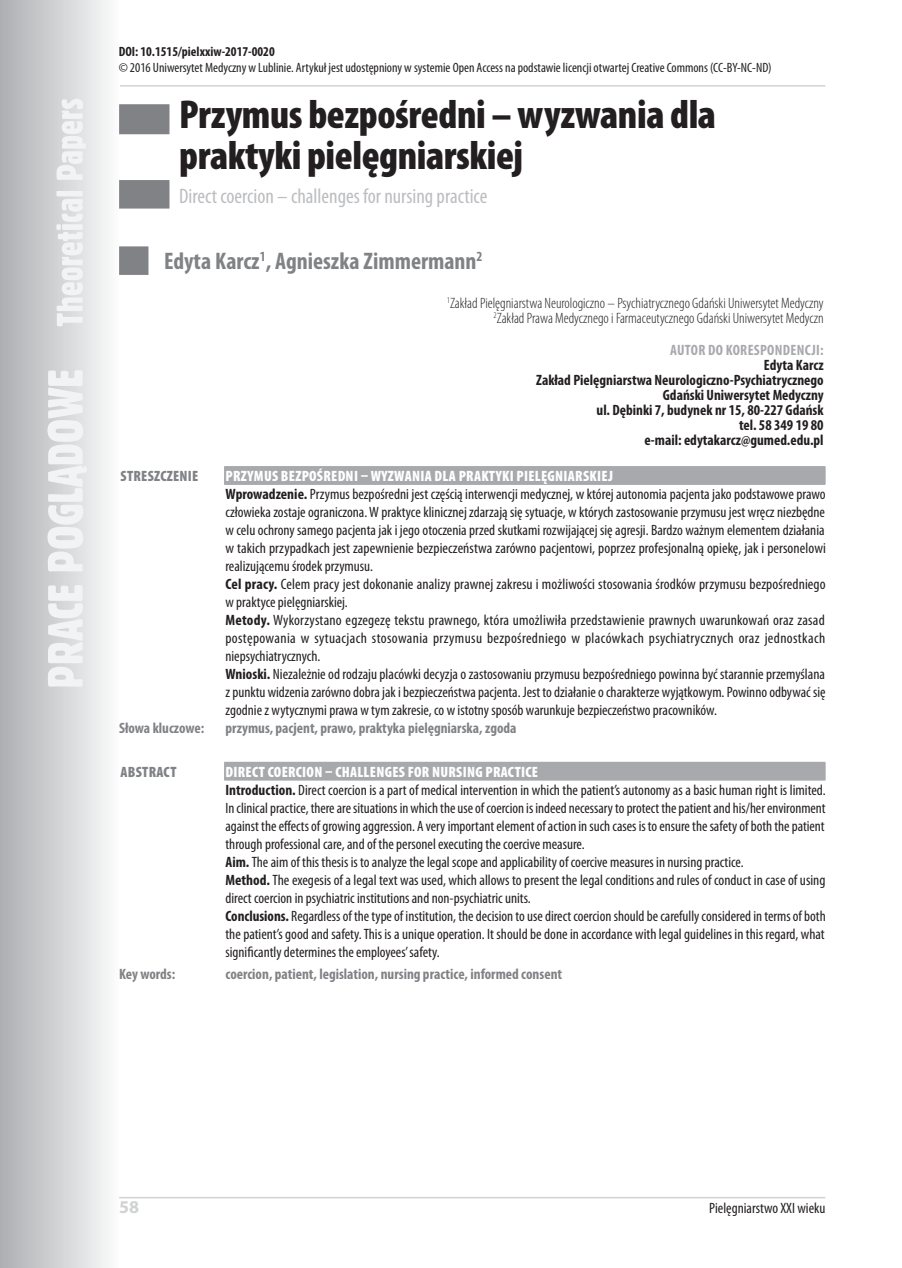
<style>
.page{position:relative;width:902px;height:1268px;background:#fff}
.page>*{position:absolute;margin:0;border:0;box-sizing:border-box;transform-origin:0 0}
.Tytul_niepagina{font:900 condensed 40.5px/40.5px "Myriad Pro";letter-spacing:-.01em;color:#231f20}
.Autor_niepagina{font:700 condensed 24px "Myriad Pro";color:#808285}
.Tytul_angielski{font:condensed 21px "Myriad Pro";color:#bcbdc0}
.Z_FOOTER{font:700 18px "Myriad Pro";color:#d1d2d4}
.Strzeszczenie_txt{font:condensed 15px/18px "Myriad Pro";color:#231f20;text-align:justify}
.Adres_do_kor__txt{font:700 condensed 15px "Myriad Pro";color:#231f20}
.Instytut{font:300 condensed 15px "Myriad Pro";color:#231f20}
.Streszczenie{font:900 condensed 15px "Myriad Pro";letter-spacing:.02em;color:#fff}
.Key_words{font:700 condensed 15px "Myriad Pro";color:#808285}
.Slowa_kluczowe{font:700 condensed 15px "Myriad Pro";color:#808285}
.Z_FOOTER-2{font:condensed 15px "Myriad Pro";color:#231f20}
.Adres_do_kor{font:700 condensed 15px "Myriad Pro";letter-spacing:.02em;color:#a8a9ad}
.Streszczenie-2{font:900 condensed 15px "Myriad Pro";letter-spacing:.02em;color:#808285}
.Copyright{font:condensed 13.5px/16.2px "Myriad Pro";color:#231f20}
.s1{font-weight:700}
</style>
<div class="page">
<svg style="left:0;top:0;width:121px;height:1267px"></svg>
<svg style="left:47px;top:99px;width:40px;height:587px"></svg>
<hr style="left:119px;top:1196px;width:706px;height:2px;background:#d1d2d4">
<hr style="left:120px;top:85px;width:705px;height:2px;background:#d1d2d4">
<div style="left:119px;top:104px;width:50px;height:30px;background:#808285"></div>
<div style="left:119px;top:180px;width:50px;height:28px;background:#808285"></div>
<div style="left:119px;top:246px;width:29px;height:29px;background:#808285"></div>
<div style="left:224px;top:467px;width:601px;height:18px;background:#a8a9ad"></div>
<div style="left:224px;top:466px;width:601px;height:18px;background:#a8a9ad"></div>
<div style="left:224px;top:762px;width:601px;height:18px;background:#a8a9ad"></div>
<div style="left:224px;top:761px;width:601px;height:18px;background:#a8a9ad"></div>
<p class="Copyright" style="left:119px;top:43px;width:654px"><span class="s1">DOI: 10.1515/pielxxiw-2017-0020<br></span>© 2016 Uniwersytet Medyczny w Lublinie. Artykuł jest udostępniony w systemie Open Access na podstawie licencji otwartej Creative Commons (CC-BY-NC-ND)</p>
<p class="Tytul_niepagina" style="left:179px;top:93px;width:538px">Przymus bezpośredni – wyzwania dla praktyki pielęgniarskiej</p>
<p class="Tytul_angielski" style="left:179px;top:183px;width:310px">Direct coercion – challenges for nursing practice</p>
<p class="Autor_niepagina" style="left:164px;top:246px;width:320px">Edyta Karcz<sup>1</sup>, Agnieszka Zimmermann<sup>2</sup></p>
<p class="Instytut" style="left:447px;top:294px;width:378px"><sup>1</sup>Zakład Pielęgniarstwa Neurologiczno – Psychiatrycznego Gdański Uniwersytet Medyczny</p>
<p class="Instytut" style="left:493px;top:309px;width:331px"><sup>2</sup>Zakład Prawa Medycznego i Farmaceutycznego Gdański Uniwersytet Medyczn</p>
<p class="Adres_do_kor" style="left:670px;top:340px;width:155px">AUTOR DO KORESPONDENCJI:</p>
<p class="Adres_do_kor__txt" style="left:763px;top:355px;width:61px">Edyta Karcz</p>
<p class="Adres_do_kor__txt" style="left:536px;top:370px;width:289px">Zakład Pielęgniarstwa Neurologiczno-Psychiatrycznego</p>
<p class="Adres_do_kor__txt" style="left:662px;top:385px;width:162px">Gdański Uniwersytet Medyczny</p>
<p class="Adres_do_kor__txt" style="left:596px;top:400px;width:228px">ul. Dębinki 7, budynek nr 15, 80-227 Gdańsk</p>
<p class="Adres_do_kor__txt" style="left:739px;top:415px;width:86px">tel. 58 349 19 80</p>
<p class="Adres_do_kor__txt" style="left:644px;top:430px;width:181px">e-mail: edytakarcz@gumed.edu.pl</p>
<p class="Streszczenie-2" style="left:121px;top:466px;width:79px">STRESZCZENIE</p>
<p class="Streszczenie" style="left:225px;top:466px;width:389px">PRZYMUS BEZPOŚREDNI – WYZWANIA DLA PRAKTYKI PIELĘGNIARSKIEJ</p>
<p class="Strzeszczenie_txt" style="left:225px;top:485px;width:602px"><span class="s1">Wprowadzenie.</span> Przymus bezpośredni jest częścią interwencji medycznej, w której autonomia pacjenta jako podstawowe prawo człowieka zostaje ograniczona. W praktyce klinicznej zdarzają się sytuacje, w których zastosowanie przymusu jest wręcz niezbędne w celu ochrony samego pacjenta jak i jego otoczenia przed skutkami rozwijającej się agresji. Bardzo ważnym elementem działania w takich przypadkach jest zapewnienie bezpieczeństwa zarówno pacjentowi, poprzez profesjonalną opiekę, jak i personelowi realizującemu środek przymusu.</p>
<p class="Strzeszczenie_txt" style="left:225px;top:575px;width:601px"><span class="s1">Cel pracy.</span> Celem pracy jest dokonanie analizy prawnej zakresu i możliwości stosowania środków przymusu bezpośredniego w praktyce pielęgniarskiej.</p>
<p class="Strzeszczenie_txt" style="left:225px;top:611px;width:601px"><span class="s1">Metody.</span> Wykorzystano egzegezę tekstu prawnego, która umożliwiła przedstawienie prawnych uwarunkowań oraz zasad postępowania w sytuacjach stosowania przymusu bezpośredniego w placówkach psychiatrycznych oraz jednostkach niepsychiatrycznych.</p>
<p class="Strzeszczenie_txt" style="left:225px;top:665px;width:601px"><span class="s1">Wnioski.</span> Niezależnie od rodzaju placówki decyzja o zastosowaniu przymusu bezpośredniego powinna być starannie przemyślana z punktu widzenia zarówno dobra jak i bezpieczeństwa pacjenta. Jest to działanie o charakterze wyjątkowym. Powinno odbywać się zgodnie z wytycznymi prawa w tym zakresie, co w istotny sposób warunkuje bezpieczeństwo pracowników.</p>
<p class="Slowa_kluczowe" style="left:119px;top:718px;width:87px">Słowa kluczowe:</p>
<p class="Slowa_kluczowe" style="left:225px;top:718px;width:292px">przymus, pacjent, prawo, praktyka pielęgniarska, zgoda</p>
<p class="Streszczenie-2" style="left:121px;top:762px;width:57px">ABSTRACT</p>
<p class="Streszczenie" style="left:225px;top:762px;width:314px">DIRECT COERCION – CHALLENGES FOR NURSING PRACTICE</p>
<p class="Strzeszczenie_txt" style="left:225px;top:780px;width:601px"><span class="s1">Introduction.</span> Direct coercion is a part of medical intervention in which the patient’s autonomy as a basic human right is limited.<br>In clinical practice, there are situations in which the use of coercion is indeed necessary to protect the patient and his/her environment against the effects of growing aggression. A very important element of action in such cases is to ensure the safety of both the patient through professional care, and of the personel executing the coercive measure.</p>
<p class="Strzeszczenie_txt" style="left:225px;top:852px;width:520px"><span class="s1">Aim.</span> The aim of this thesis is to analyze the legal scope and applicability of coercive measures in nursing practice.</p>
<p class="Strzeszczenie_txt" style="left:225px;top:870px;width:601px"><span class="s1">Method.</span> The exegesis of a legal text was used, which allows to present the legal conditions and rules of conduct in case of using direct coercion in psychiatric institutions and non-psychiatric units.</p>
<p class="Strzeszczenie_txt" style="left:225px;top:906px;width:601px"><span class="s1">Conclusions.</span> Regardless of the type of institution, the decision to use direct coercion should be carefully considered in terms of both the patient’s good and safety. This is a unique operation. It should be done in accordance with legal guidelines in this regard, what significantly determines the employees’ safety.</p>
<p class="Key_words" style="left:119px;top:964px;width:58px">Key words:</p>
<p class="Key_words" style="left:225px;top:964px;width:338px">coercion, patient, legislation, nursing practice, informed consent</p>
<p class="Z_FOOTER" style="left:119px;top:1195px;width:21px">58</p>
<p class="Z_FOOTER-2" style="left:709px;top:1199px;width:118px">Pielęgniarstwo XXI wieku</p>
</div>
